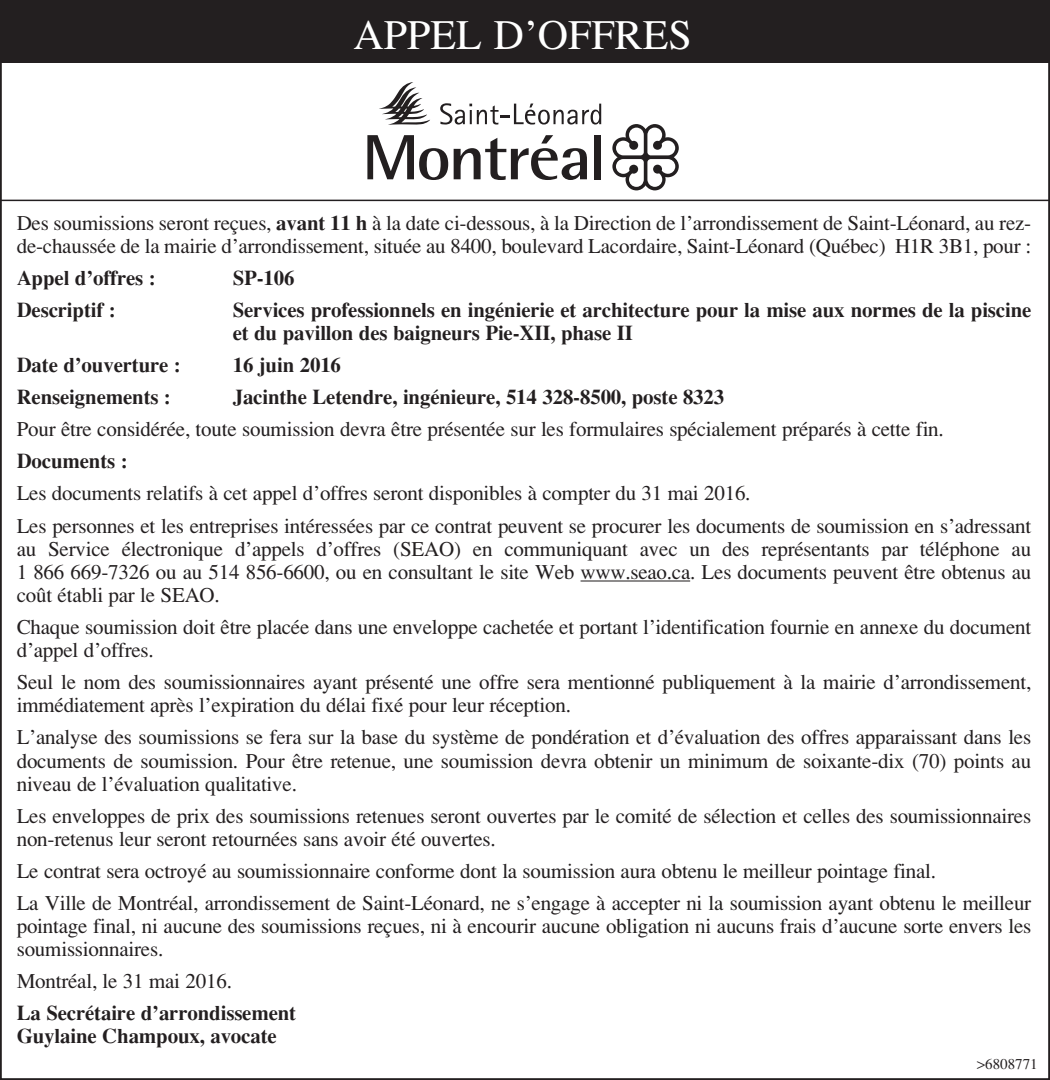
<style>
.page{position:relative;width:1050px;height:1080px;background:#fff}
.page>*{position:absolute;margin:0;border:0;box-sizing:border-box;transform-origin:0 0}
.t1{font:42px "Times";color:#fff}
.t2{font:21px/23.1px "Times";letter-spacing:-.01em;color:#231f20}
.t3{font:700 21px/23.1px "Times";letter-spacing:-.01em;color:#231f20}
.t4{font:15px "Times";color:#231f20}
.s1{font-weight:700}
</style>
<div class="page">
<hr style="left:0;top:200px;width:1050px;height:1px;background:#231f20">
<div style="left:0;top:0;width:1050px;height:62px;background:#231f20"></div>
<svg style="left:440px;top:103px;width:161px;height:22px"></svg>
<svg style="left:367px;top:135px;width:81px;height:45px"></svg>
<svg style="left:454px;top:135px;width:133px;height:45px"></svg>
<div style="left:594px;top:135px;width:7px;height:44px;background:#231f20"></div>
<svg style="left:612px;top:124px;width:67px;height:66px"></svg>
<svg style="left:379px;top:82px;width:51px;height:43px"></svg>
<hr style="left:581px;top:580px;width:109px;height:2px;background:#231f20">
<h1 class="t1" style="left:354px;top:11px;width:340px">APPEL D’OFFRES</h1>
<p class="t2" style="left:17px;top:211px;width:1016px">Des soumissions seront reçues, <span class="s1">avant 11 h</span> à la date ci-dessous, à la Direction de l’arrondissement de Saint-Léonard, au rez&shy;de-chaussée de la mairie d’arrondissement, située au 8400, boulevard Lacordaire, Saint-Léonard (Québec) H1R 3B1, pour :</p>
<p class="t3" style="left:17px;top:266px;width:141px">Appel d’offres :</p>
<p class="t3" style="left:233px;top:266px;width:63px">SP-106</p>
<p class="t3" style="left:17px;top:298px;width:101px">Descriptif :</p>
<p class="t3" style="left:233px;top:298px;width:800px">Services professionnels en ingénierie et architecture pour la mise aux normes de la piscine et du pavillon des baigneurs Pie-XII, phase II</p>
<p class="t3" style="left:17px;top:353px;width:166px">Date d’ouverture :</p>
<p class="t3" style="left:233px;top:353px;width:110px">16 juin 2016</p>
<p class="t3" style="left:17px;top:385px;width:156px">Renseignements :</p>
<p class="t3" style="left:233px;top:385px;width:493px">Jacinthe Letendre, ingénieure, 514 328-8500, poste 8323</p>
<p class="t2" style="left:17px;top:418px;width:929px">Pour être considérée, toute soumission devra être présentée sur les formulaires spécialement préparés à cette fin.</p>
<p class="t3" style="left:17px;top:449px;width:112px">Documents :</p>
<p class="t2" style="left:17px;top:477px;width:1016px;line-height:32.1px">Les documents relatifs à cet appel d’offres seront disponibles à compter du 31 mai 2016.<br>Les personnes et les entreprises intéressées par ce contrat peuvent se procurer les documents de soumission en s’adressant</p>
<p class="t2" style="left:17px;top:537px;width:1016px;text-align:justify">au Service électronique d’appels d’offres (SEAO) en communiquant avec un des représentants par téléphone au 1 866 669-7326 ou au 514 856-6600, ou en consultant le site Web www.seao.ca. Les documents peuvent être obtenus au coût établi par le SEAO.</p>
<p class="t2" style="left:17px;top:615px;width:1016px">Chaque soumission doit être placée dans une enveloppe cachetée et portant l’identification fournie en annexe du document d’appel d’offres.</p>
<p class="t2" style="left:17px;top:671px;width:1016px">Seul le nom des soumissionnaires ayant présenté une offre sera mentionné publiquement à la mairie d’arrondissement, immédiatement après l’expiration du délai fixé pour leur réception.</p>
<p class="t2" style="left:17px;top:726px;width:1016px;text-align:justify">L’analyse des soumissions se fera sur la base du système de pondération et d’évaluation des offres apparaissant dans les documents de soumission. Pour être retenue, une soumission devra obtenir un minimum de soixante-dix (70) points au niveau de l’évaluation qualitative.</p>
<p class="t2" style="left:17px;top:804px;width:1016px">Les enveloppes de prix des soumissions retenues seront ouvertes par le comité de sélection et celles des soumissionnaires non-retenus leur seront retournées sans avoir été ouvertes.</p>
<p class="t2" style="left:17px;top:855px;width:1016px;line-height:32.1px">Le contrat sera octroyé au soumissionnaire conforme dont la soumission aura obtenu le meilleur pointage final.<br>La Ville de Montréal, arrondissement de Saint-Léonard, ne s’engage à accepter ni la soumission ayant obtenu le meilleur</p>
<p class="t2" style="left:17px;top:915px;width:1016px">pointage final, ni aucune des soumissions reçues, ni à encourir aucune obligation ni aucuns frais d’aucune sorte envers les soumissionnaires.</p>
<p class="t2" style="left:17px;top:970px;width:217px">Montréal, le 31 mai 2016.</p>
<p class="t3" style="left:17px;top:1002px;width:281px">La Secrétaire d’arrondissement<br>Guylaine Champoux, avocate</p>
<p class="t4" style="left:977px;top:1055px;width:62px">&gt;6808771</p>
</div>
